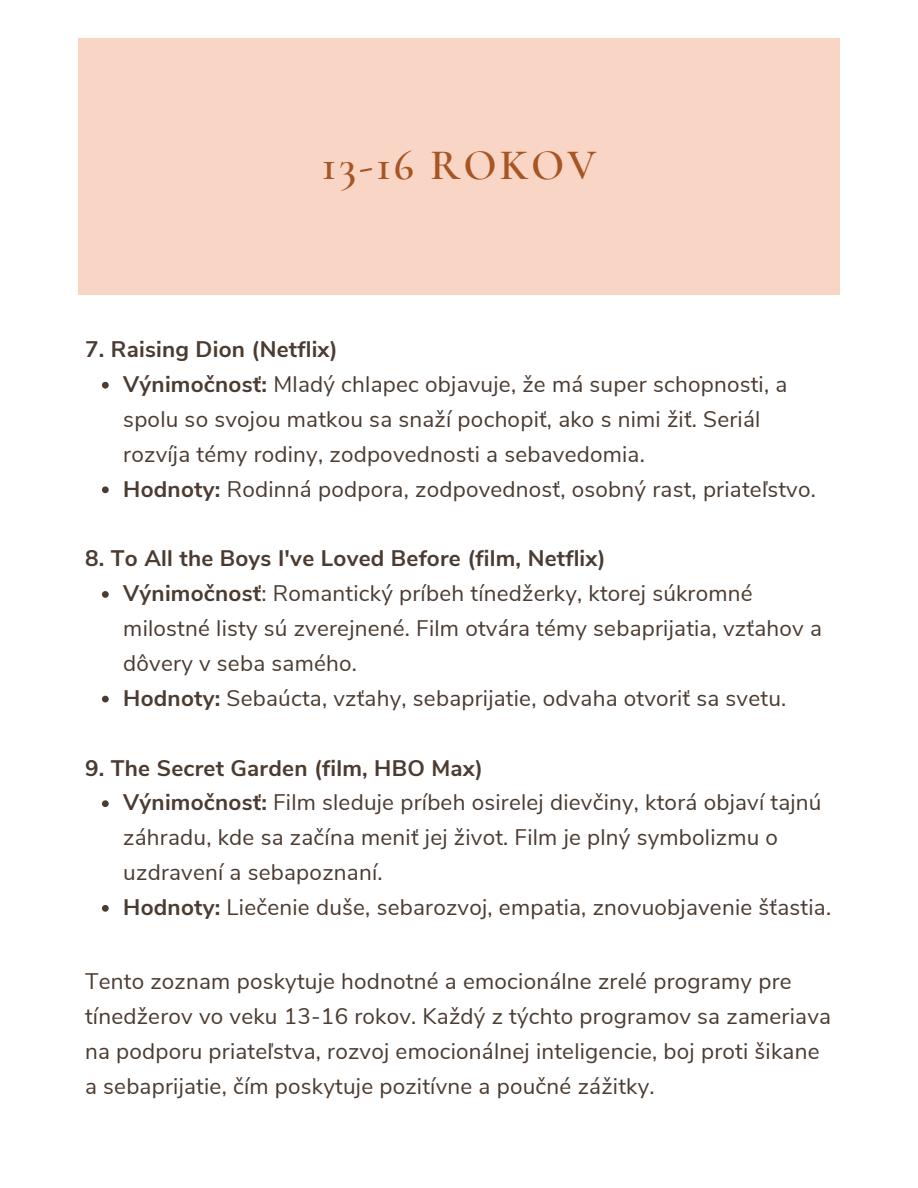
<style>
.page{position:relative;width:918px;height:1188px;background:#fff}
.page>*{position:absolute;margin:0;border:0;box-sizing:border-box;transform-origin:0 0}
.t1{font:600 43.5px "Cormorant Garamond";letter-spacing:.07em;color:#a65523}
.t2{font:22.5px/34.8px "Nunito Sans";letter-spacing:.01em;color:#4b3b31}
.t3{font:700 22.5px "Nunito Sans";letter-spacing:.01em;color:#4b3b31}
.s1{font-weight:700}
</style>
<div class="page">
<div style="left:78px;top:39px;width:762px;height:256px;background:#f9d1bf"></div>
<svg style="left:102px;top:382px;width:7px;height:7px"></svg>
<svg style="left:102px;top:486px;width:7px;height:7px"></svg>
<svg style="left:102px;top:591px;width:7px;height:7px"></svg>
<svg style="left:102px;top:696px;width:7px;height:6px"></svg>
<svg style="left:102px;top:800px;width:7px;height:7px"></svg>
<svg style="left:102px;top:905px;width:7px;height:7px"></svg>
<h1 class="t1" style="left:322px;top:139px;width:276px">13-16 ROKOV</h1>
<h2 class="t3" style="left:85px;top:334px;width:254px">7. Raising Dion (Netflix)</h2>
<p class="t2" style="left:123px;top:367px;width:666px"><span class="s1">Výnimočnosť:</span> Mladý chlapec objavuje, že má super schopnosti, a spolu so svojou matkou sa snaží pochopiť, ako s nimi žiť. Seriál rozvíja témy rodiny, zodpovednosti a sebavedomia.</p>
<p class="t2" style="left:123px;top:472px;width:694px"><span class="s1">Hodnoty:</span> Rodinná podpora, zodpovednosť, osobný rast, priateľstvo.</p>
<h2 class="t3" style="left:85px;top:544px;width:522px">8. To All the Boys I've Loved Before (film, Netflix)</h2>
<p class="t2" style="left:123px;top:576px;width:700px"><span class="s1">Výnimočnosť</span>: Romantický príbeh tínedžerky, ktorej súkromné milostné listy sú zverejnené. Film otvára témy sebaprijatia, vzťahov a dôvery v seba samého.</p>
<p class="t2" style="left:123px;top:681px;width:665px"><span class="s1">Hodnoty:</span> Sebaúcta, vzťahy, sebaprijatie, odvaha otvoriť sa svetu.</p>
<h2 class="t3" style="left:85px;top:753px;width:399px">9. The Secret Garden (film, HBO Max)</h2>
<p class="t2" style="left:123px;top:786px;width:700px"><span class="s1">Výnimočnosť:</span> Film sleduje príbeh osirelej dievčiny, ktorá objaví tajnú záhradu, kde sa začína meniť jej život. Film je plný symbolizmu o uzdravení a sebapoznaní.</p>
<p class="t2" style="left:123px;top:890px;width:709px"><span class="s1">Hodnoty:</span> Liečenie duše, sebarozvoj, empatia, znovuobjavenie šťastia.</p>
<p class="t2" style="left:85px;top:964px;width:747px">Tento zoznam poskytuje hodnotné a emocionálne zrelé programy pre tínedžerov vo veku 13-16 rokov. Každý z týchto programov sa zameriava na podporu priateľstva, rozvoj emocionálnej inteligencie, boj proti šikane a sebaprijatie, čím poskytuje pozitívne a poučné zážitky.</p>
</div>
